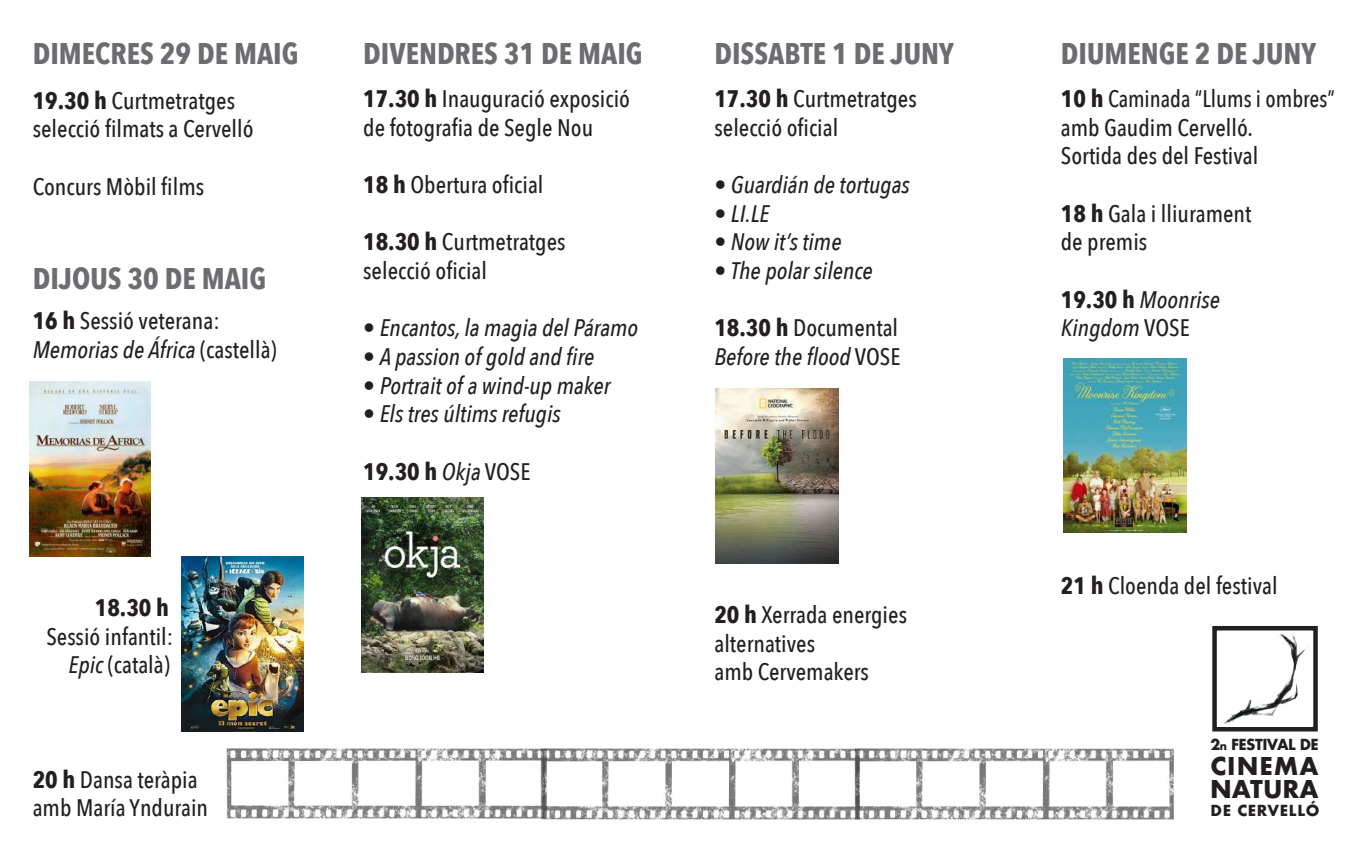
<style>
.page{position:relative;width:1361px;height:851px;background:#fff}
.page>*{position:absolute;margin:0;border:0;box-sizing:border-box;transform-origin:0 0}
.t1{font:700 29.85px "Avenir Next Condensed";color:#6c6d70}
.t2{font:500 23.85px/28.7px "Avenir Next Condensed";color:#231f20}
.t3{font:italic 500 23.85px/28.7px "Avenir Next Condensed";color:#231f20}
.t4{font:500 23.85px/28.7px "Avenir Next Condensed";color:#231f20;scale:.95 1}
.t5{font:700 23.85px "Avenir Next Condensed";color:#231f20}
.t6{font:700 23.85px/23.1px "Futura";letter-spacing:.02em;color:#231f20}
.t7{font:700 14.85px "Futura";letter-spacing:-.035em;color:#231f20}
.t8{font:700 14.85px "Futura";letter-spacing:.04em;color:#231f20}
.s1{font-weight:700}
.s2{font-style:italic}
.s3{font-style:normal}
.s4{font-weight:500;font-style:italic}
.s5{font-weight:500}
.s6{font-weight:700;font-style:normal}
.s7{font-size:11.1px}
</style>
<div class="page">
<img style="left:30px;top:381px;width:121px;height:175px">
<img style="left:715px;top:389px;width:123px;height:174px">
<img style="left:181px;top:557px;width:122px;height:174px">
<img style="left:1064px;top:358px;width:122px;height:175px">
<img style="left:361px;top:497px;width:122px;height:175px">
<div style="left:1212px;top:626px;width:105px;height:105px;border:4px solid #231f20"></div>
<img style="left:1224px;top:634px;width:84px;height:90px">
<img style="left:550px;top:748px;width:301px;height:72px">
<img style="left:851px;top:748px;width:323px;height:72px">
<img style="left:226px;top:748px;width:324px;height:72px">
<p class="t1" style="left:33px;top:35px;width:267px">DIMECRES 29 DE MAIG</p>
<p class="t2" style="left:33px;top:86px;width:222px"><span class="s1">19.30 h</span> Curtmetratges selecció filmats a Cervelló</p>
<p class="t2" style="left:33px;top:172px;width:173px">Concurs Mòbil films</p>
<p class="t1" style="left:33px;top:260px;width:235px">DIJOUS 30 DE MAIG</p>
<p class="t2" style="left:33px;top:306px;width:245px"><span class="s1">16 h</span> Sessió veterana:<br><span class="s2">Memorias de África</span> (castellà)</p>
<p class="t5" style="left:95px;top:592px;width:76px">18.30 h</p>
<p class="t2" style="left:46px;top:621px;width:128px;text-align:right">Sessió infantil:<br><span class="s2">Epic</span> (català)</p>
<p class="t2" style="left:33px;top:765px;width:177px"><span class="s1">20 h</span> Dansa teràpia amb María Yndurain</p>
<p class="t1" style="left:363px;top:35px;width:281px">DIVENDRES 31 DE MAIG</p>
<p class="t2" style="left:363px;top:84px;width:268px"><span class="s1">17.30 h</span> Inauguració exposició de fotografia de Segle Nou</p>
<p class="t2" style="left:363px;top:170px;width:182px"><span class="s1">18 h</span> Obertura oficial</p>
<p class="t2" style="left:363px;top:227px;width:204px"><span class="s1">18.30 h</span> Curtmetratges selecció oficial</p>
<p class="t3" style="left:363px;top:313px;width:276px"><span class="s3">•</span> Encantos, la magia del Páramo</p>
<p class="t3" style="left:363px;top:342px;width:233px"><span class="s3">•</span> A passion of gold and fire</p>
<p class="t3" style="left:363px;top:371px;width:249px"><span class="s3">•</span> Portrait of a wind-up maker</p>
<p class="t3" style="left:363px;top:399px;width:199px"><span class="s3">•</span> Els tres últims refugis</p>
<p class="t5" style="left:363px;top:456px;width:169px">19.30 h <span class="s4">Okja</span> <span class="s5">VOSE</span></p>
<p class="t1" style="left:714px;top:35px;width:241px">DISSABTE 1 DE JUNY</p>
<p class="t2" style="left:714px;top:84px;width:204px"><span class="s1">17.30 h</span> Curtmetratges selecció oficial</p>
<p class="t3" style="left:714px;top:170px;width:197px"><span class="s3">•</span> Guardián de tortugas</p>
<p class="t3" style="left:714px;top:199px;width:57px"><span class="s3">•</span> LI.LE</p>
<p class="t3" style="left:714px;top:227px;width:129px"><span class="s3">•</span> Now it’s time</p>
<p class="t3" style="left:714px;top:256px;width:160px"><span class="s3">•</span> The polar silence</p>
<p class="t2" style="left:714px;top:313px;width:188px"><span class="s1">18.30 h</span> Documental<br><span class="s2">Before the flood</span> VOSE</p>
<p class="t2" style="left:714px;top:600px;width:194px"><span class="s1">20 h</span> Xerrada energies alternatives<br>amb Cervemakers</p>
<p class="t1" style="left:1061px;top:35px;width:257px">DIUMENGE 2 DE JUNY</p>
<p class="t4" style="left:1061px;top:84px;width:290px"><span class="s1">10 h</span> Caminada “Llums i ombres” amb Gaudim Cervelló.<br>Sortida des del Festival</p>
<p class="t2" style="left:1061px;top:199px;width:192px"><span class="s1">18 h</span> Gala i lliurament de premis</p>
<p class="t3" style="left:1061px;top:285px;width:161px"><span class="s6">19.30 h</span> Moonrise<br>Kingdom <span class="s3">VOSE</span></p>
<p class="t2" style="left:1061px;top:571px;width:218px"><span class="s1">21 h</span> Cloenda del festival</p>
<p class="t7" style="left:1210px;top:733px;width:110px">2<span class="s7">n</span> FESTIVAL DE</p>
<p class="t6" style="left:1210px;top:754px;width:110px">CINEMA<br>NATURA</p>
<p class="t8" style="left:1210px;top:799px;width:110px">DE CERVELLÓ</p>
</div>
